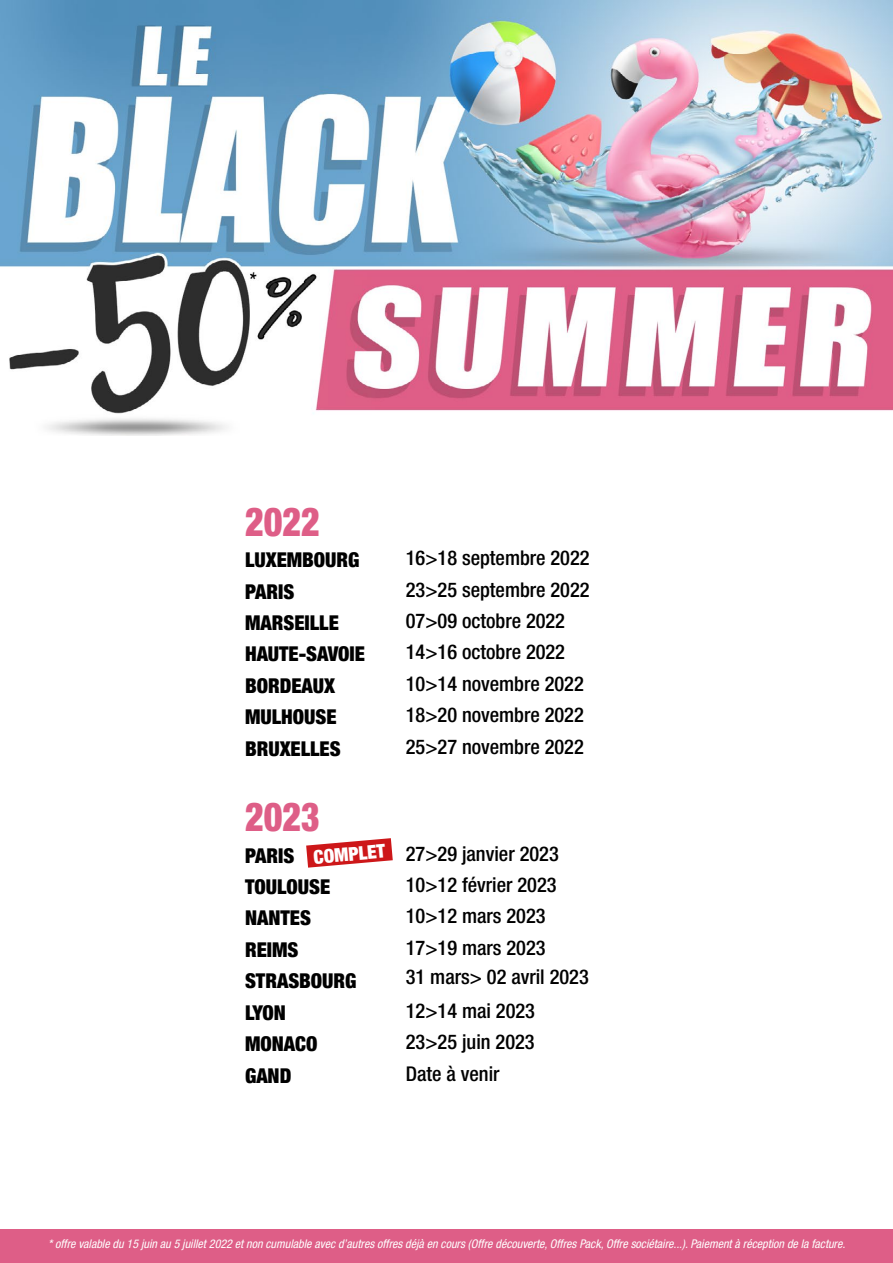
<style>
.page{position:relative;width:893px;height:1263px;background:#fff}
.page>*{position:absolute;margin:0;border:0;box-sizing:border-box;transform-origin:0 0}
.t1{font:900 condensed 40.05px "Helvetica Neue";color:#de5e87;scale:.9 1}
.t2{font:500 condensed 20.4px "Helvetica Neue";color:#000}
.t3{font:900 condensed 20.4px "Helvetica Neue";color:#000}
.t4{font:900 condensed 18.9px "Helvetica Neue";color:#fff}
.t5{font:italic condensed 12px "Helvetica Neue";color:#fff}
</style>
<div class="page">
<img style="left:0;top:0;width:893px;height:436px">
<div style="left:0;top:1230px;width:893px;height:33px;background:#de5e87"></div>
<svg style="left:306px;top:838px;width:87px;height:30px"></svg>
<h1 class="t1" style="left:245px;top:497px;width:85px">2022</h1>
<p class="t3" style="left:245px;top:543px;width:116px">LUXEMBOURG</p>
<p class="t2" style="left:406px;top:546px;width:185px">16&gt;18 septembre 2022</p>
<p class="t3" style="left:245px;top:574px;width:51px">PARIS</p>
<p class="t2" style="left:406px;top:577px;width:185px">23&gt;25 septembre 2022</p>
<p class="t3" style="left:245px;top:606px;width:95px">MARSEILLE</p>
<p class="t2" style="left:406px;top:609px;width:161px">07&gt;09 octobre 2022</p>
<p class="t3" style="left:245px;top:637px;width:122px">HAUTE-SAVOIE</p>
<p class="t2" style="left:406px;top:640px;width:161px">14&gt;16 octobre 2022</p>
<p class="t3" style="left:245px;top:669px;width:91px">BORDEAUX</p>
<p class="t2" style="left:406px;top:671px;width:179px">10&gt;14 novembre 2022</p>
<p class="t3" style="left:245px;top:700px;width:93px">MULHOUSE</p>
<p class="t2" style="left:406px;top:703px;width:179px">18&gt;20 novembre 2022</p>
<p class="t3" style="left:245px;top:732px;width:97px">BRUXELLES</p>
<p class="t2" style="left:406px;top:734px;width:179px">25&gt;27 novembre 2022</p>
<h1 class="t1" style="left:245px;top:792px;width:85px">2023</h1>
<p class="t3" style="left:245px;top:838px;width:51px">PARIS</p>
<p class="t2" style="left:406px;top:841px;width:154px">27&gt;29 janvier 2023</p>
<p class="t3" style="left:245px;top:870px;width:87px">TOULOUSE</p>
<p class="t2" style="left:406px;top:873px;width:152px">10&gt;12 février 2023</p>
<p class="t3" style="left:245px;top:901px;width:67px">NANTES</p>
<p class="t2" style="left:406px;top:904px;width:141px">10&gt;12 mars 2023</p>
<p class="t3" style="left:245px;top:933px;width:55px">REIMS</p>
<p class="t2" style="left:406px;top:935px;width:141px">17&gt;19 mars 2023</p>
<p class="t3" style="left:245px;top:964px;width:113px">STRASBOURG</p>
<p class="t2" style="left:406px;top:965px;width:184px">31 mars&gt; 02 avril 2023</p>
<p class="t3" style="left:245px;top:995px;width:42px">LYON</p>
<p class="t2" style="left:406px;top:998px;width:131px">12&gt;14 mai 2023</p>
<p class="t3" style="left:245px;top:1027px;width:74px">MONACO</p>
<p class="t2" style="left:406px;top:1030px;width:130px">23&gt;25 juin 2023</p>
<p class="t3" style="left:245px;top:1058px;width:48px">GAND</p>
<p class="t2" style="left:406px;top:1061px;width:95px">Date à venir</p>
<p class="t4" style="left:312px;top:841px;width:73px;rotate:-5deg">COMPLET</p>
<p class="t5" style="left:48px;top:1237px;width:799px">* offre valable du 15 juin au 5 juillet 2022 et non cumulable avec d’autres offres déjà en cours (Offre découverte, Offres Pack, Offre sociétaire...). Paiement à réception de la facture.</p>
</div>
